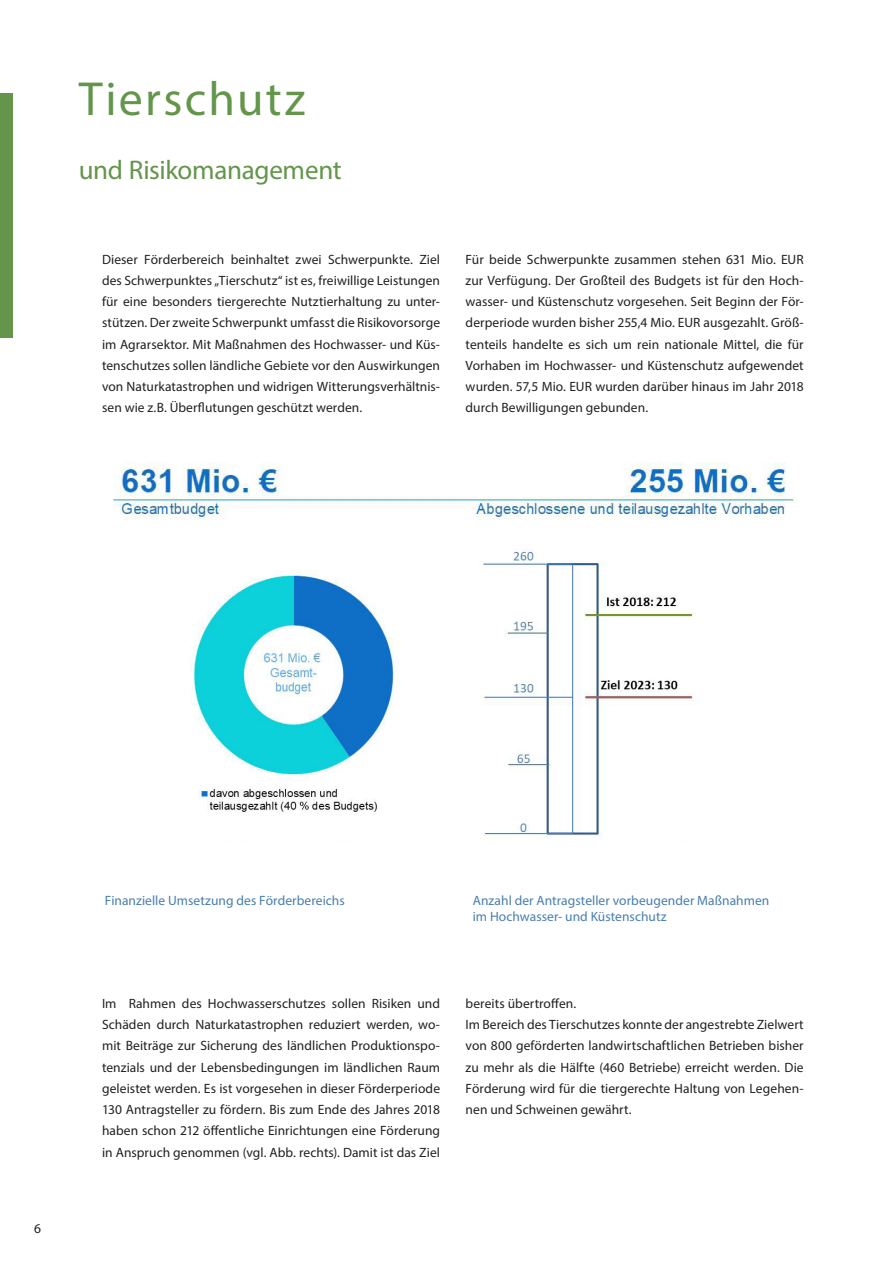
<style>
.page{position:relative;width:893px;height:1263px;background:#fff}
.page>*{position:absolute;margin:0;border:0;box-sizing:border-box;transform-origin:0 0}
.t1{font:48px "Myriad Pro";letter-spacing:.045em;color:#63954a}
.t2{font:27px "Myriad Pro";letter-spacing:-.01em;color:#63954a}
.t3{font:13.5px/21.3px "Myriad Pro";letter-spacing:.005em;color:#231f20;text-align:justify}
.t4{font:13.5px "Myriad Pro";letter-spacing:.005em;color:#487ead}
</style>
<div class="page">
<div style="left:0;top:94px;width:13px;height:244px;background:#63954a"></div>
<img style="left:191px;top:551px;width:503px;height:286px">
<img style="left:113px;top:462px;width:684px;height:58px">
<p class="t1" style="left:79px;top:69px;width:228px">Tierschutz</p>
<p class="t2" style="left:79px;top:153px;width:265px">und Risikomanagement</p>
<p class="t3" style="left:102px;top:248px;width:340px">Dieser Förderbereich beinhaltet zwei Schwerpunkte. Ziel des Schwerpunktes „Tierschutz“ ist es, freiwillige Leistungen für eine besonders tiergerechte Nutztierhaltung zu unter&shy;stützen. Der zweite Schwerpunkt umfasst die Risikovorsorge im Agrarsektor. Mit Maßnahmen des Hochwasser- und Küs&shy;tenschutzes sollen ländliche Gebiete vor den Auswirkungen von Naturkatastrophen und widrigen Witterungsverhältnis&shy;sen wie z.B. Überflutungen geschützt werden.</p>
<p class="t3" style="left:466px;top:248px;width:340px">Für beide Schwerpunkte zusammen stehen 631 Mio. EUR zur Verfügung. Der Großteil des Budgets ist für den Hoch&shy;wasser- und Küstenschutz vorgesehen. Seit Beginn der För&shy;derperiode wurden bisher 255,4 Mio. EUR ausgezahlt. Größ&shy;tenteils handelte es sich um rein nationale Mittel, die für Vorhaben im Hochwasser- und Küstenschutz aufgewendet wurden. 57,5 Mio. EUR wurden darüber hinaus im Jahr 2018 durch Bewilligungen gebunden.</p>
<p class="t3" style="left:34px;top:1218px;width:8px">6</p>
<p class="t4" style="left:105px;top:892px;width:241px">Finanzielle Umsetzung des Förderbereichs</p>
<p class="t4" style="left:473px;top:892px;width:298px">Anzahl der Antragsteller vorbeugender Maßnahmen</p>
<p class="t4" style="left:473px;top:908px;width:195px">im Hochwasser- und Küstenschutz</p>
<p class="t3" style="left:102px;top:992px;width:340px">Im Rahmen des Hochwasserschutzes sollen Risiken und Schäden durch Naturkatastrophen reduziert werden, wo&shy;mit Beiträge zur Sicherung des ländlichen Produktionspo&shy;tenzials und der Lebensbedingungen im ländlichen Raum geleistet werden. Es ist vorgesehen in dieser Förderperiode 130 Antragsteller zu fördern. Bis zum Ende des Jahres 2018 haben schon 212 öffentliche Einrichtungen eine Förderung in Anspruch genommen (vgl. Abb. rechts). Damit ist das Ziel</p>
<p class="t3" style="left:466px;top:992px;width:112px">bereits übertroffen.</p>
<p class="t3" style="left:466px;top:1014px;width:340px">Im Bereich des Tierschutzes konnte der angestrebte Zielwert von 800 geförderten landwirtschaftlichen Betrieben bisher zu mehr als die Hälfte (460 Betriebe) erreicht werden. Die Förderung wird für die tiergerechte Haltung von Legehen&shy;nen und Schweinen gewährt.</p>
</div>
